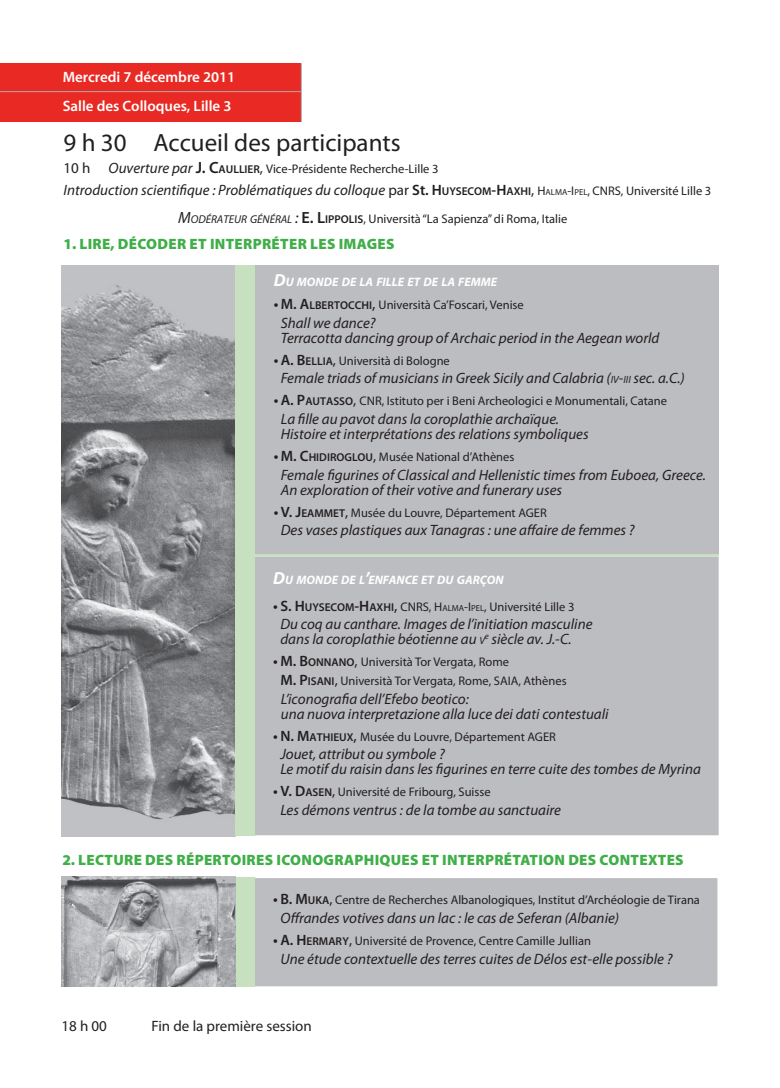
<style>
.page{position:relative;width:780px;height:1088px;background:#fff}
.page>*{position:absolute;margin:0;border:0;box-sizing:border-box;transform-origin:0 0}
.Intitulé_3{font:25px "Myriad Pro";color:#231f20}
.Corps_2{font:italic 15px/15px "Myriad Pro";color:#231f20}
.Intitulé{font:900 15px "Myriad Pro";letter-spacing:.02em;color:#40ae49}
.Corps{font:italic 15px "Myriad Pro";color:#231f20}
.Intitulé-2{font:600 15px "Myriad Pro";color:#fff}
.Intitulé-3{font:15px "Myriad Pro";color:#231f20}
.Corps_2-2{font:12.5px "Myriad Pro";color:#231f20}
.Corps-2{font:12.5px "Myriad Pro";color:#231f20}
.Intitulé-4{font:italic 700 12.25px "Myriad Pro";color:#fff}
.s1{font-size:15px}
.s2{font-style:italic;font-size:15px}
.s3{font-weight:600;font-size:16.25px}
.s4{font-weight:600;font-size:11.38px}
.s5{font-style:normal}
.s6{font-weight:600;font-style:normal}
.s7{font-weight:600;font-style:normal;font-size:11.38px}
.s8{font-style:normal;font-size:12.5px}
.s9{font-style:normal;font-size:8.75px}
.s10{font-style:italic;font-size:16.25px}
.s11{font-style:italic;font-size:11.38px}
.s12{font-size:17.5px}
.s13{font-weight:600;font-size:15px}
.s14{font-size:16.25px}
.s15{font-size:10.5px}
.s16{font-style:inherit}
.s17{font-size:8.75px}
</style>
<div class="page">
<div style="left:0;top:63px;width:301px;height:59px;background:#e92a24"></div>
<hr style="left:301px;top:63px;width:1px;height:59px;background:#a8a9ad">
<hr style="left:0;top:91px;width:301px;height:1px;background:#a8a9ad">
<div style="left:250px;top:877px;width:468px;height:110px;background:#bcbdc0;border:1px solid #fff"></div>
<div style="left:249px;top:265px;width:469px;height:298px;background:#bcbdc0"></div>
<div style="left:251px;top:555px;width:469px;height:281px;background:#bcbdc0;border:1px solid #fff"></div>
<div style="left:235px;top:877px;width:19px;height:110px;background:#c7e0bf"></div>
<img style="left:62px;top:265px;width:173px;height:571px">
<img style="left:62px;top:877px;width:173px;height:109px">
<div style="left:235px;top:265px;width:19px;height:570px;background:#c7e0bf"></div>
<hr style="left:254px;top:554px;width:464px;height:2px;background:#c7e0bf">
<p class="Intitulé-2" style="left:63px;top:67px;width:174px">Mercredi 7 décembre 2011</p>
<p class="Intitulé-2" style="left:63px;top:97px;width:170px">Salle des Colloques, Lille 3</p>
<p class="Intitulé_3" style="left:64px;top:127px;width:338px">9 h 30 Accueil des participants</p>
<p class="Corps-2" style="left:64px;top:161px;width:376px"><span class="s1">10 h</span> <span class="s2">Ouverture par</span> <span class="s3">J. C</span><span class="s4">AULLIER</span><span class="s1">,</span> Vice-Présidente Recherche-Lille 3</p>
<p class="Corps" style="left:64px;top:180px;width:649px">Introduction scientifique : Problématiques du colloque <span class="s5">par</span> <span class="s6">St.</span> <span class="s6">H</span><span class="s7">UYSECOM</span><span class="s6">-H</span><span class="s7">AXHI</span><span class="s5">,</span> <span class="s8">H</span><span class="s9">ALMA</span><span class="s8">-I</span><span class="s9">PEL</span><span class="s8">,</span> <span class="s8">CNRS, Université Lille 3</span></p>
<p class="Corps-2" style="left:178px;top:211px;width:391px"><span class="s10">M</span><span class="s11">ODÉRATEUR GÉNÉRAL</span> <span class="s10">:</span> <span class="s3">E. L</span><span class="s4">IPPOLIS</span>, Università “La Sapienza” di Roma, Italie</p>
<p class="Intitulé" style="left:64px;top:233px;width:332px">1. LIRE, DÉCODER ET INTERPRÉTER LES IMAGES</p>
<p class="Intitulé-4" style="left:274px;top:273px;width:225px"><span class="s12">D</span>U MONDE DE LA FILLE ET DE LA FEMME</p>
<p class="Corps_2-2" style="left:274px;top:297px;width:251px"><span class="s13">• M.</span> <span class="s13">A</span><span class="s4">LBERTOCCHI</span><span class="s14">,</span> Università Ca’Foscari, Venise</p>
<p class="Corps_2" style="left:281px;top:315px;width:96px">Shall we dance?</p>
<p class="Corps_2" style="left:281px;top:330px;width:380px">Terracotta dancing group of Archaic period in the Aegean world</p>
<p class="Corps_2-2" style="left:274px;top:353px;width:178px"><span class="s13">• A.</span> <span class="s13">B</span><span class="s4">ELLIA</span><span class="s1">,</span> Università di Bologne</p>
<p class="Corps_2" style="left:281px;top:371px;width:405px">Female triads of musicians in Greek Sicily and Calabria (<span class="s15">IV</span>-<span class="s15">III</span> sec. a.C.)</p>
<p class="Corps_2-2" style="left:274px;top:393px;width:395px"><span class="s13">• A.</span> <span class="s13">P</span><span class="s4">AUTASSO</span><span class="s1">,</span> CNR, Istituto per i Beni Archeologici e Monumentali, Catane</p>
<p class="Corps_2" style="left:281px;top:411px;width:280px">La fille au pavot dans la coroplathie archaïque.</p>
<p class="Corps_2" style="left:281px;top:426px;width:309px">Histoire et interprétations des relations symboliques</p>
<p class="Corps_2-2" style="left:274px;top:449px;width:242px"><span class="s13">• M. C</span><span class="s4">HIDIROGLOU</span><span class="s1">,</span> Musée National d’Athènes</p>
<p class="Corps_2" style="left:281px;top:467px;width:426px">Female figurines of Classical and Hellenistic times from Euboea, Greece.<br>An exploration of their votive and funerary uses</p>
<p class="Corps_2-2" style="left:274px;top:505px;width:274px"><span class="s13">• V. J</span><span class="s4">EAMMET</span><span class="s1">,</span> Musée du Louvre, Département AGER</p>
<p class="Corps_2" style="left:281px;top:522px;width:355px">Des vases plastiques aux Tanagras : une affaire de femmes ?</p>
<p class="Intitulé-4" style="left:273px;top:572px;width:232px"><span class="s12">D</span>U MONDE DE L<span class="s12">’</span>ENFANCE ET DU GARÇON</p>
<p class="Corps_2-2" style="left:273px;top:599px;width:303px"><span class="s13">• S.</span> <span class="s13">H</span><span class="s4">UYSECOM</span><span class="s13">-H</span><span class="s4">AXHI</span><span class="s14">,</span> CNRS, <span class="s16">H</span><span class="s17">ALMA</span><span class="s16">-I</span><span class="s17">PEL</span><span class="s16">,</span> Université Lille 3</p>
<p class="Corps_2" style="left:280px;top:616px;width:314px">Du coq au canthare. Images de l’initiation masculine</p>
<p class="Corps_2" style="left:280px;top:631px;width:293px">dans la coroplathie béotienne au <span class="s15">V</span><sup>e</sup> siècle av. J.-C.</p>
<p class="Corps_2-2" style="left:273px;top:654px;width:237px"><span class="s13">• M. B</span><span class="s4">ONNANO</span><span class="s1">,</span> Università Tor Vergata, Rome</p>
<p class="Corps_2-2" style="left:280px;top:673px;width:288px"><span class="s13">M. P</span><span class="s4">ISANI</span><span class="s1">,</span> Università Tor Vergata, Rome, SAIA, Athènes</p>
<p class="Corps_2" style="left:281px;top:691px;width:190px">L’iconografia dell’Efebo beotico:</p>
<p class="Corps_2" style="left:281px;top:706px;width:329px">una nuova interpretazione alla luce dei dati contestuali</p>
<p class="Corps_2-2" style="left:273px;top:729px;width:284px"><span class="s13">• N.</span> <span class="s13">M</span><span class="s4">ATHIEUX</span><span class="s14">,</span> Musée du Louvre, Département AGER</p>
<p class="Corps_2" style="left:280px;top:746px;width:166px">Jouet, attribut ou symbole ?</p>
<p class="Corps_2" style="left:280px;top:761px;width:422px">Le motif du raisin dans les figurines en terre cuite des tombes de Myrina</p>
<p class="Corps_2-2" style="left:273px;top:784px;width:219px"><span class="s13">• V. D</span><span class="s4">ASEN</span><span class="s1">,</span> Université de Fribourg, Suisse</p>
<p class="Corps_2" style="left:280px;top:802px;width:282px">Les démons ventrus : de la tombe au sanctuaire</p>
<p class="Intitulé" style="left:62px;top:850px;width:623px">2. LECTURE DES RÉPERTOIRES ICONOGRAPHIQUES ET INTERPRÉTATION DES CONTEXTES</p>
<p class="Corps_2-2" style="left:273px;top:892px;width:428px"><span class="s13">• B. M</span><span class="s4">UKA</span><span class="s1">,</span> Centre de Recherches Albanologiques, Institut d’Archéologie de Tirana</p>
<p class="Corps_2" style="left:280px;top:910px;width:340px">Offrandes votives dans un lac : le cas de Seferan (Albanie)</p>
<p class="Corps_2-2" style="left:273px;top:933px;width:319px"><span class="s13">• A. H</span><span class="s4">ERMARY</span><span class="s1">,</span> Université de Provence, Centre Camille Jullian</p>
<p class="Corps_2" style="left:280px;top:951px;width:393px">Une étude contextuelle des terres cuites de Délos est-elle possible ?</p>
<p class="Intitulé-3" style="left:61px;top:1017px;width:47px">18 h 00</p>
<p class="Intitulé-3" style="left:151px;top:1017px;width:162px">Fin de la première session</p>
</div>
